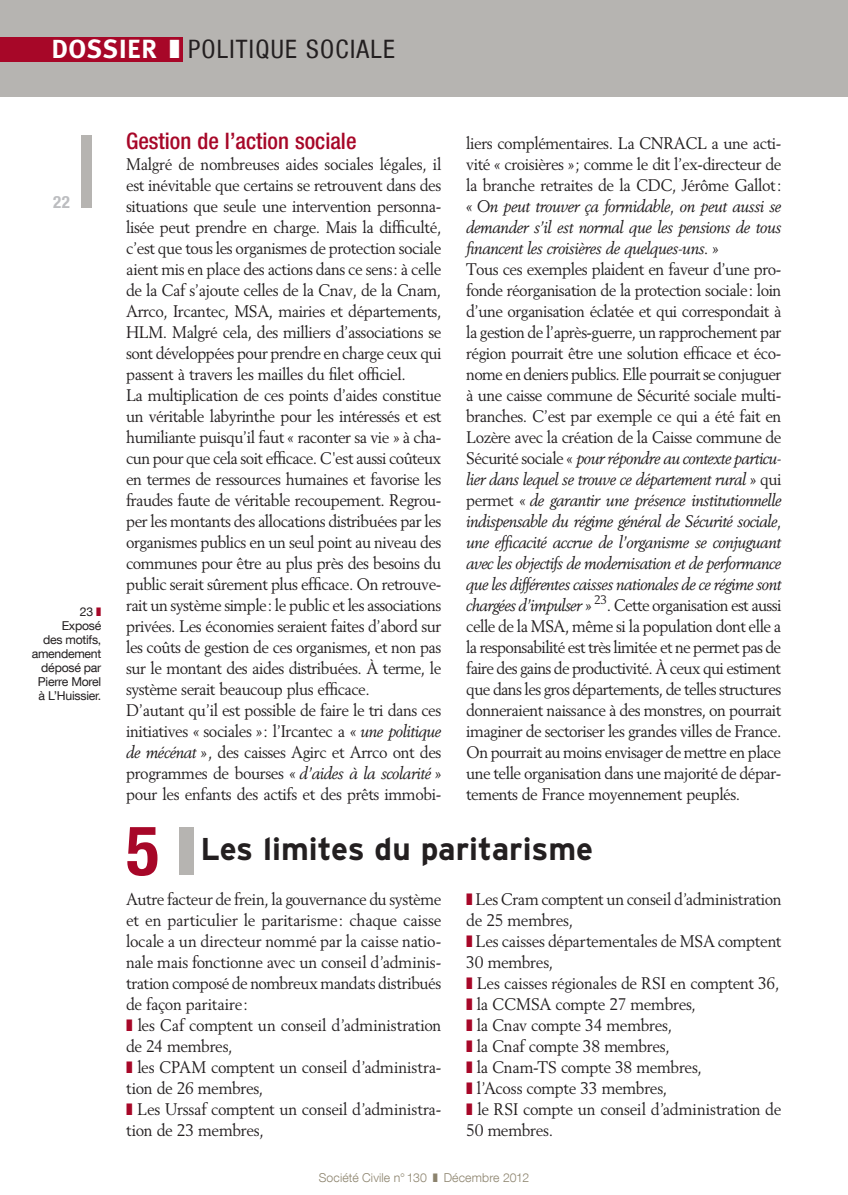
<style>
.page{position:relative;width:848px;height:1195px;background:#fff}
.page>*{position:absolute;margin:0;border:0;box-sizing:border-box;transform-origin:0 0}
.t1{font:700 31.5px "Interstate";color:#231f20}
.t2{font:700 26.25px "Meta";color:#fff}
.t3{font:condensed 25.38px "Helvetica Neue LT Com";letter-spacing:.05em;color:#231f20}
.t4{font:500 condensed 22.75px "Helvetica Neue LT Com";color:#a70728}
.t5{font:700 condensed 16.97px "Helvetica Neue LT Com";color:#bcbdc0}
.t6{font:16.62px/21px "Berling LT Std";letter-spacing:-.03em;color:#231f20;scale:.95 1}
.t7{font:12.25px/14px "Helvetica Neue LT Com";letter-spacing:-.02em;color:#231f20;text-align:right}
.t8{font:300 12.25px "Helvetica Neue LT Com";letter-spacing:.01em;color:#8c836d}
.s1{font-family:"Meta";font-weight:700;font-stretch:normal;font-size:26.25px;color:#fff}
.s2{color:#fff}
.s3{color:#a70728}
.s4{font-style:italic}
.s5{font-family:"Helvetica Neue LT Com";font-stretch:condensed;font-size:68.95px;color:#a70728}
</style>
<div class="page">
<div style="left:82px;top:135px;width:10px;height:73px;background:#b6b4b1"></div>
<div style="left:0;top:0;width:845px;height:96px;background:#b6b4b1"></div>
<div style="left:0;top:37px;width:183px;height:25px;background:#a70728"></div>
<hr style="left:845px;top:0;width:2px;height:96px;background:#b6b4b1">
<p class="t2" style="left:52px;top:34px;width:16px">DOSSIE</p>
<p class="t3" style="left:142px;top:34px;width:254px"><span class="s1">R</span> <span class="s2">❚</span> POLITIQUE SOCIALE</p>
<p class="t5" style="left:53px;top:192px;width:18px">22</p>
<p class="t7" style="left:32px;top:604px;width:71px">23 <span class="s3">❚<br></span>Exposé<br>des motifs, amendement déposé par<br>Pierre Morel à L’H uissier.</p>
<p class="t4" style="left:126px;top:127px;width:232px">Gestion de l’action sociale</p>
<p class="t6" style="left:126px;top:153px;width:333px">Malgré de nombreuses aides sociales légales, il est inévitable que certains se retrouvent dans des situations que seule une intervention personna&shy;lisée peut prendre en charge. Mais la difficulté, c’est que tous les organismes de protection sociale aient mis en place des actions dans ce sens: à celle de la Caf s’ajoute celles de la Cnav, de la Cnam, Arrco, Ircantec, MSA, mairies et départements, HLM. Malgré cela, des milliers d’associations se sont développées pour prendre en charge ceux qui passent à travers les mailles du filet officiel.<br>La multiplication de ces points d’aides constitue un véritable labyrinthe pour les intéressés et est humiliante puisqu’il faut « raconter sa vie » à cha&shy;cun pour que cela soit efficace. C'est aussi coûteux en termes de ressources humaines et favorise les fraudes faute de véritable recoupement. Regrou&shy;per les montants des allocations distribuées par les organismes publics en un seul point au niveau des communes pour être au plus près des besoins du public serait sûrement plus efficace. On retrouve&shy;rait un système simple: le public et les associations privées. Les économies seraient faites d’abord sur les coûts de gestion de ces organismes, et non pas sur le montant des aides distribuées. À terme, le système serait beaucoup plus efficace.<br>D’autant qu’il est possible de faire le tri dans ces initiatives « sociales »: l’Ircantec a « <span class="s4">une politique de mécénat</span> », des caisses Agirc et Arrco ont des programmes de bourses « <span class="s4">d’aides à la scolarité</span> » pour les enfants des actifs et des prêts immobi-</p>
<p class="t6" style="left:466px;top:132px;width:333px">liers complémentaires. La CNRACL a une acti&shy;vité « croisières »; comme le dit l’ex-directeur de la branche retraites de la CDC, Jérôme Gallot: « <span class="s4">On peut trouver ça formidable, on peut aussi se demander s’il est normal que les pensions de tous financent les croisières de quelques-uns.</span> »<br>Tous ces exemples plaident en faveur d’une pro&shy;fonde réorganisation de la protection sociale: loin d’une organisation éclatée et qui correspondait à la gestion de l’après-guerre, un rapprochement par région pourrait être une solution efficace et éco&shy;nome en deniers publics. Elle pourrait se conjuguer à une caisse commune de Sécurité sociale multi&shy;branches. C’est par exemple ce qui a été fait en Lozère avec la création de la Caisse commune de Sécurité sociale « <span class="s4">pour répondre au contexte particu&shy;lier dans lequel se trouve ce département rural</span> » qui permet « <span class="s4">de garantir une présence institutionnelle indispensable du régime général de Sécurité sociale, une efficacité accrue de l’organisme se conjuguant avec les objectifs de modernisation et de performance que les différentes caisses nationales de ce régime sont chargées d’impulser</span> » <sup>23</sup>. Cette organisation est aussi celle de la MSA, même si la population dont elle a la responsabilité est très limitée et ne permet pas de faire des gains de productivité. À ceux qui estiment que dans les gros départements, de telles structures donneraient naissance à des monstres, on pourrait imaginer de sectoriser les grandes villes de France.<br>On pourrait au moins envisager de mettre en place une telle organisation dans une majorité de dépar&shy;tements de France moyennement peuplés.</p>
<p class="t1" style="left:126px;top:831px;width:468px"><span class="s5">5</span> Les limites du paritarisme</p>
<p class="t6" style="left:126px;top:888px;width:333px">Autre facteur de frein, la gouvernance du système et en particulier le paritarisme: chaque caisse locale a un directeur nommé par la caisse natio&shy;nale mais fonctionne avec un conseil d’adminis&shy;tration composé de nombreux mandats distribués de façon paritaire:<br><span class="s3">❚</span> les Caf comptent un conseil d’administration de 24 membres,<br><span class="s3">❚</span> les CPAM comptent un conseil d’administra&shy;tion de 26 membres,<br><span class="s3">❚</span> Les Urssaf comptent un conseil d’administra&shy;tion de 23 membres,</p>
<p class="t6" style="left:466px;top:888px;width:333px"><span class="s3">❚</span> Les Cram comptent un conseil d’administration de 25 membres,<br><span class="s3">❚</span> Les caisses départementales de MSA comptent<br>30 membres,<br><span class="s3">❚</span> Les caisses régionales de RSI en comptent 36, <span class="s3">❚</span> la CCMSA compte 27 membres,<br><span class="s3">❚</span> la Cnav compte 34 membres,<br><span class="s3">❚</span> la Cnaf compte 38 membres,<br><span class="s3">❚</span> la Cnam-TS compte 38 membres,<br><span class="s3">❚</span> l’Acoss compte 33 membres,<br><span class="s3">❚</span> le RSI compte un conseil d’administration de<br>50 membres.</p>
<p class="t8" style="left:319px;top:1169px;width:212px">Société Civile n° 130 ❚ Décembre 2012</p>
</div>
